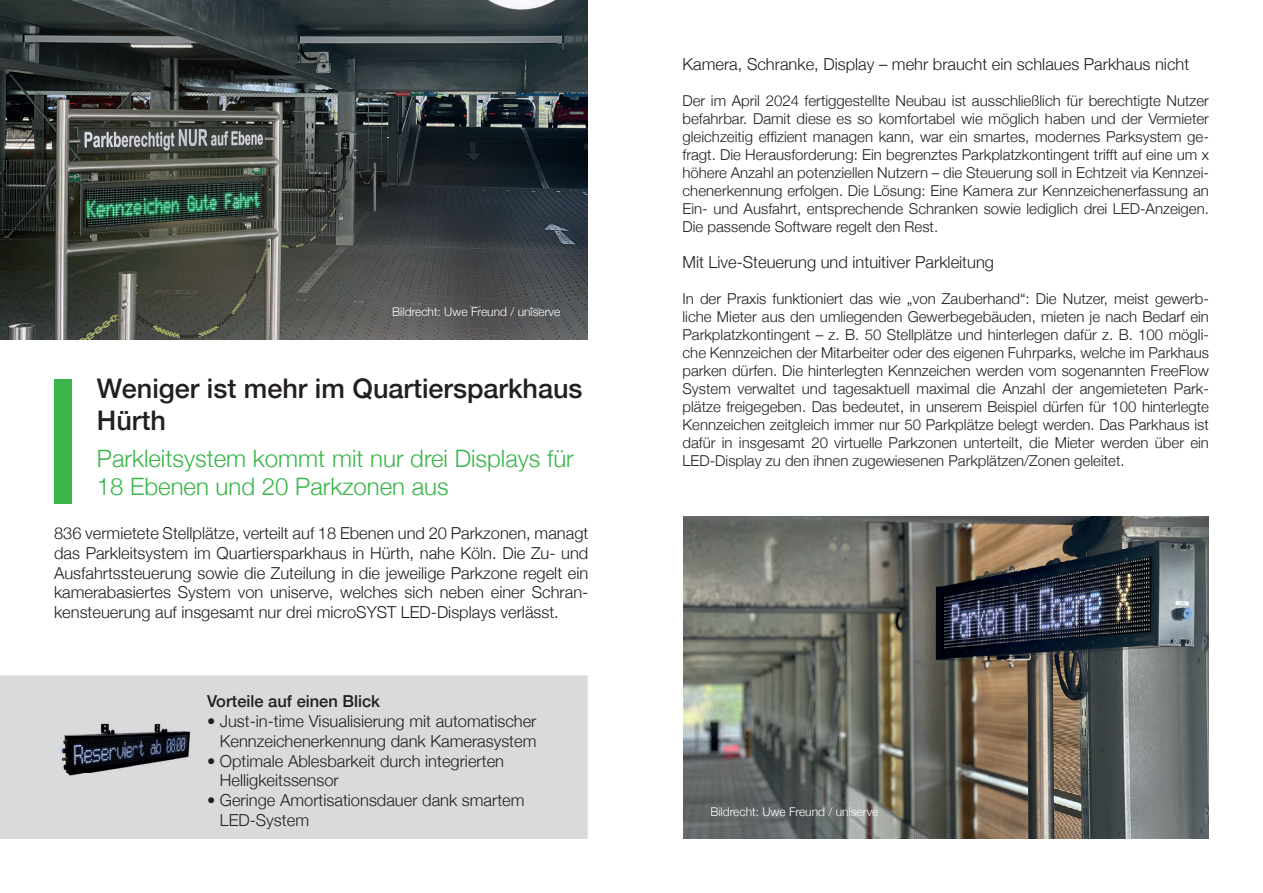
<style>
.page{position:relative;width:1263px;height:893px;background:#fff}
.page>*{position:absolute;margin:0;border:0;box-sizing:border-box;transform-origin:0 0}
.t1{font:500 27px/32.4px "Helvetica Neue";color:#231f20}
.t2{font:300 24px/28.8px "Helvetica Neue";color:#3bb54a}
.t3{font:300 16.5px/19.8px "Helvetica Neue";color:#231f20}
.t4{font:500 16.5px "Helvetica Neue";color:#231f20}
.t5{font:300 15px/18px "Helvetica Neue";color:#231f20;text-align:justify}
.t6{font:300 12px "Helvetica Neue";color:#fff}
</style>
<div class="page">
<div style="left:55px;top:379px;width:17px;height:125px;background:#3bb54a"></div>
<div style="left:0;top:675px;width:588px;height:164px;background:#d9dadc"></div>
<img style="left:51px;top:700px;width:165px;height:110px">
<img style="left:0;top:0;width:588px;height:339px">
<img style="left:683px;top:517px;width:526px;height:322px">
<p class="t6" style="left:392px;top:302px;width:170px">Bildrecht: Uwe Freund / uniserve</p>
<h1 class="t1" style="left:97px;top:370px;width:487px">Weniger ist mehr im Quartiersparkhaus<br>Hürth</h1>
<h2 class="t2" style="left:97px;top:442px;width:478px">Parkleitsystem kommt mit nur drei Displays für<br>18 Ebenen und 20 Parkzonen aus</h2>
<p class="t3" style="left:54px;top:522px;width:536px;text-align:justify">836 vermietete Stellplätze, verteilt auf 18 Ebenen und 20 Parkzonen, managt das Parkleitsystem im Quartiersparkhaus in Hürth, nahe Köln. Die Zu- und Ausfahrtssteuerung sowie die Zuteilung in die jeweilige Parkzone regelt ein kamerabasiertes System von uniserve, welches sich neben einer Schran&shy;kensteuerung auf insgesamt nur drei microSYST LED-Displays verlässt.</p>
<p class="t4" style="left:207px;top:688px;width:175px">Vorteile auf einen Blick</p>
<p class="t3" style="left:207px;top:710px;width:331px;text-align:right">• Just-in-time Visualisierung mit automatischer<br>Kennzeichenerkennung dank Kamerasystem</p>
<p class="t3" style="left:220px;top:750px;width:286px;text-indent:-13px">• Optimale Ablesbarkeit durch integrierten<br>Helligkeitssensor</p>
<p class="t3" style="left:220px;top:789px;width:306px;text-indent:-13px">• Geringe Amortisationsdauer dank smartem<br>LED-System</p>
<p class="t3" style="left:682px;top:53px;width:508px">Kamera, Schranke, Display – mehr braucht ein schlaues Parkhaus nicht</p>
<p class="t5" style="left:682px;top:91px;width:528px">Der im April 2024 fertiggestellte Neubau ist ausschließlich für berechtigte Nutzer befahrbar. Damit diese es so komfortabel wie möglich haben und der Vermieter gleichzeitig effizient managen kann, war ein smartes, modernes Parksystem ge&shy;fragt. Die Herausforderung: Ein begrenztes Parkplatzkontingent trifft auf eine um x höhere Anzahl an potenziellen Nutzern – die Steuerung soll in Echtzeit via Kennzei&shy;chenerkennung erfolgen. Die Lösung: Eine Kamera zur Kennzeichenerfassung an Ein- und Ausfahrt, entsprechende Schranken sowie lediglich drei LED-Anzeigen.<br>Die passende Software regelt den Rest.</p>
<p class="t3" style="left:682px;top:251px;width:313px">Mit Live-Steuerung und intuitiver Parkleitung</p>
<p class="t5" style="left:682px;top:289px;width:528px">In der Praxis funktioniert das wie „von Zauberhand“: Die Nutzer, meist gewerb&shy;liche Mieter aus den umliegenden Gewerbegebäuden, mieten je nach Bedarf ein Parkplatzkontingent – z. B. 50 Stellplätze und hinterlegen dafür z. B. 100 mögli&shy;che Kennzeichen der Mitarbeiter oder des eigenen Fuhrparks, welche im Parkhaus parken dürfen. Die hinterlegten Kennzeichen werden vom sogenannten FreeFlow System verwaltet und tagesaktuell maximal die Anzahl der angemieteten Park&shy;plätze freigegeben. Das bedeutet, in unserem Beispiel dürfen für 100 hinterlegte Kennzeichen zeitgleich immer nur 50 Parkplätze belegt werden. Das Parkhaus ist dafür in insgesamt 20 virtuelle Parkzonen unterteilt, die Mieter werden über ein LED-Display zu den ihnen zugewiesenen Parkplätzen/Zonen geleitet.</p>
<p class="t6" style="left:710px;top:802px;width:170px">Bildrecht: Uwe Freund / uniserve</p>
</div>
